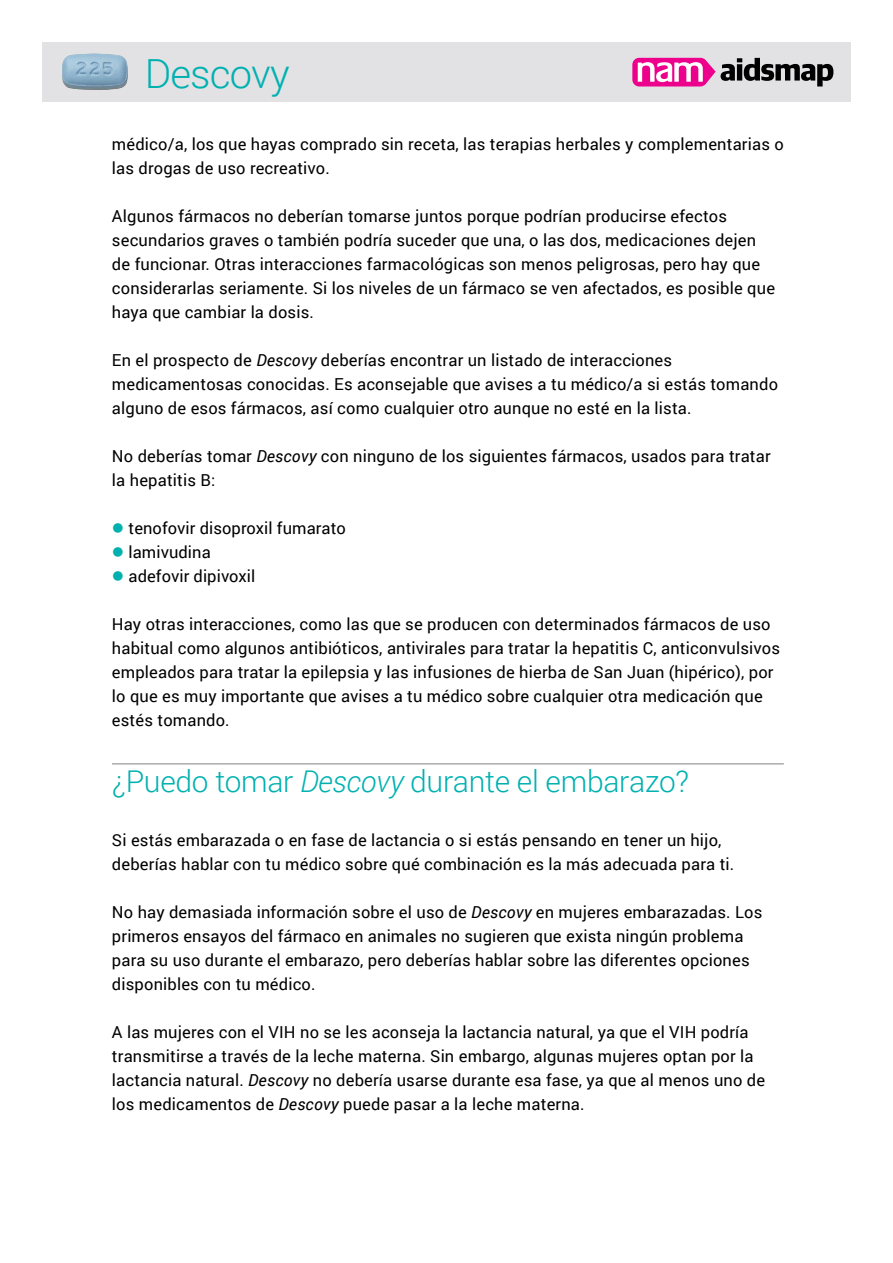
<style>
.page{position:relative;width:893px;height:1263px;background:#fff}
.page>*{position:absolute;margin:0;border:0;box-sizing:border-box;transform-origin:0 0}
.t1{font:300 40.2px "Roboto";letter-spacing:-.02em;color:#00b1b0}
.t2{font:300 30px "Roboto";letter-spacing:-.01em;color:#00b1b0}
.t3{font:16.5px/24px "Roboto";letter-spacing:.01em;color:#000}
.s1{font-style:italic}
</style>
<div class="page">
<hr style="left:112px;top:764px;width:672px;height:1px;background:#808285">
<div style="left:42px;top:42px;width:809px;height:60px;background:#e2e1e4"></div>
<svg style="left:632px;top:58px;width:201px;height:29px"></svg>
<img style="left:62px;top:53px;width:66px;height:37px">
<h1 class="t1" style="left:145px;top:46px;width:146px">Descovy</h1>
<p class="t3" style="left:112px;top:132px;width:673px">médico/a, los que hayas comprado sin receta, las terapias herbales y complementarias o las drogas de uso recreativo.</p>
<p class="t3" style="left:112px;top:204px;width:665px">Algunos fármacos no deberían tomarse juntos porque podrían producirse efectos secundarios graves o también podría suceder que una, o las dos, medicaciones dejen de funcionar. Otras interacciones farmacológicas son menos peligrosas, pero hay que considerarlas seriamente. Si los niveles de un fármaco se ven afectados, es posible que haya que cambiar la dosis.</p>
<p class="t3" style="left:112px;top:348px;width:668px">En el prospecto de <span class="s1">Descovy</span> deberías encontrar un listado de interacciones medicamentosas conocidas. Es aconsejable que avises a tu médico/a si estás tomando alguno de esos fármacos, así como cualquier otro aunque no esté en la lista.</p>
<p class="t3" style="left:112px;top:444px;width:660px">No deberías tomar <span class="s1">Descovy</span> con ninguno de los siguientes fármacos, usados para tratar la hepatitis B:</p>
<p class="t3" style="left:129px;top:516px;width:219px">tenofovir disoproxil fumarato lamivudina<br>adefovir dipivoxil</p>
<p class="t3" style="left:112px;top:612px;width:670px">Hay otras interacciones, como las que se producen con determinados fármacos de uso habitual como algunos antibióticos, antivirales para tratar la hepatitis C, anticonvulsivos empleados para tratar la epilepsia y las infusiones de hierba de San Juan (hipérico), por lo que es muy importante que avises a tu médico sobre cualquier otra medicación que estés tomando.</p>
<h2 class="t2" style="left:112px;top:761px;width:579px">¿Puedo tomar <span class="s1">Descovy</span> durante el embarazo?</h2>
<p class="t3" style="left:112px;top:828px;width:624px">Si estás embarazada o en fase de lactancia o si estás pensando en tener un hijo, deberías hablar con tu médico sobre qué combinación es la más adecuada para ti.</p>
<p class="t3" style="left:112px;top:900px;width:652px">No hay demasiada información sobre el uso de <span class="s1">Descovy</span> en mujeres embarazadas. Los primeros ensayos del fármaco en animales no sugieren que exista ningún problema para su uso durante el embarazo, pero deberías hablar sobre las diferentes opciones disponibles con tu médico.</p>
<p class="t3" style="left:112px;top:1020px;width:655px">A las mujeres con el VIH no se les aconseja la lactancia natural, ya que el VIH podría transmitirse a través de la leche materna. Sin embargo, algunas mujeres optan por la lactancia natural. <span class="s1">Descovy</span> no debería usarse durante esa fase, ya que al menos uno de los medicamentos de <span class="s1">Descovy</span> puede pasar a la leche materna.</p>
</div>
